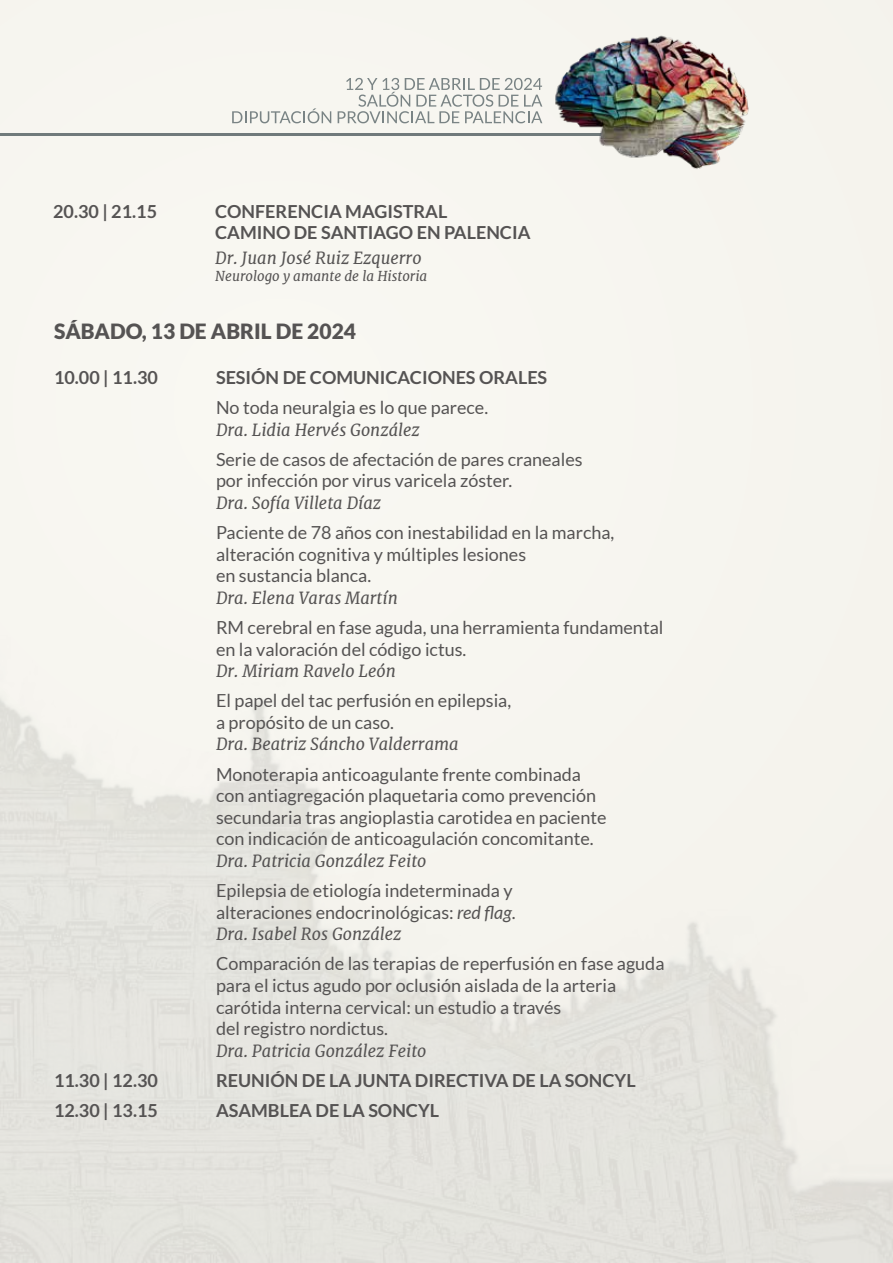
<style>
.page{position:relative;width:893px;height:1263px;background:#fff}
.page>*{position:absolute;margin:0;border:0;box-sizing:border-box;transform-origin:0 0}
.t1{font:900 21px "Lato";color:#555353}
.t2{font:18px/21.6px "Lato";color:#555353}
.t3{font:700 18px/21.6px "Lato";color:#555353}
.t4{font:italic 16.5px "Merriweather";color:#555353}
.t5{font:italic 13.5px "Merriweather";color:#555353}
.s1{font-style:italic}
</style>
<div class="page">
<div style="left:0;top:0;width:893px;height:1263px;background:linear-gradient(to bottom,#fdfbf5,#e6e5e0)"></div>
<hr style="left:0;top:133px;width:726px;height:2px;background:#707a7b">
<svg style="left:232px;top:108px;width:99px;height:15px"></svg>
<svg style="left:338px;top:78px;width:172px;height:45px"></svg>
<img style="left:510px;top:35px;width:239px;height:134px">
<p class="t3" style="left:53px;top:200px;width:105px">20.30 | 21.15</p>
<p class="t3" style="left:215px;top:200px;width:317px">CONFERENCIA MAGISTRAL<br>CAMINO DE SANTIAGO EN PALENCIA</p>
<p class="t4" style="left:215px;top:247px;width:208px">Dr. Juan José Ruiz Ezquerro</p>
<p class="t5" style="left:215px;top:267px;width:214px">Neurologo y amante de la Historia</p>
<p class="t1" style="left:54px;top:319px;width:304px">SÁBADO, 13 DE ABRIL DE 2024</p>
<p class="t3" style="left:54px;top:366px;width:105px">10.00 | 11.30</p>
<p class="t3" style="left:216px;top:366px;width:333px">SESIÓN DE COMUNICACIONES ORALES</p>
<p class="t2" style="left:216px;top:397px;width:274px">No toda neuralgia es lo que parece.</p>
<p class="t4" style="left:216px;top:419px;width:205px">Dra. Lidia Hervés González</p>
<p class="t2" style="left:216px;top:448px;width:368px">Serie de casos de afectación de pares craneales por infección por virus varicela zóster.</p>
<p class="t4" style="left:216px;top:492px;width:167px">Dra. Sofía Villeta Díaz</p>
<p class="t2" style="left:216px;top:522px;width:400px">Paciente de 78 años con inestabilidad en la marcha, alteración cognitiva y múltiples lesiones<br>en sustancia blanca.</p>
<p class="t4" style="left:216px;top:587px;width:183px">Dra. Elena Varas Martín</p>
<p class="t2" style="left:216px;top:616px;width:449px">RM cerebral en fase aguda, una herramienta fundamental en la valoración del código ictus.</p>
<p class="t4" style="left:216px;top:660px;width:181px">Dr. Miriam Ravelo León</p>
<p class="t2" style="left:216px;top:690px;width:297px">El papel del tac perfusión en epilepsia, a propósito de un caso.</p>
<p class="t4" style="left:216px;top:733px;width:244px">Dra. Beatriz Sáncho Valderrama</p>
<p class="t2" style="left:216px;top:763px;width:392px">Monoterapia anticoagulante frente combinada con antiagregación plaquetaria como prevención secundaria tras angioplastia carotidea en paciente con indicación de anticoagulación concomitante.</p>
<p class="t4" style="left:216px;top:850px;width:212px">Dra. Patricia González Feito</p>
<p class="t2" style="left:216px;top:880px;width:301px">Epilepsia de etiología indeterminada y alteraciones endocrinológicas: <span class="s1">red flag</span>.</p>
<p class="t4" style="left:216px;top:923px;width:187px">Dra. Isabel Ros González</p>
<p class="t2" style="left:216px;top:953px;width:450px">Comparación de las terapias de reperfusión en fase aguda para el ictus agudo por oclusión aislada de la arteria carótida interna cervical: un estudio a través<br>del registro nordictus.</p>
<p class="t4" style="left:216px;top:1040px;width:212px">Dra. Patricia González Feito</p>
<p class="t3" style="left:54px;top:1069px;width:105px">11.30 | 12.30</p>
<p class="t3" style="left:216px;top:1069px;width:421px">REUNIÓN DE LA JUNTA DIRECTIVA DE LA SONCYL</p>
<p class="t3" style="left:54px;top:1099px;width:105px">12.30 | 13.15</p>
<p class="t3" style="left:216px;top:1099px;width:225px">ASAMBLEA DE LA SONCYL</p>
</div>
